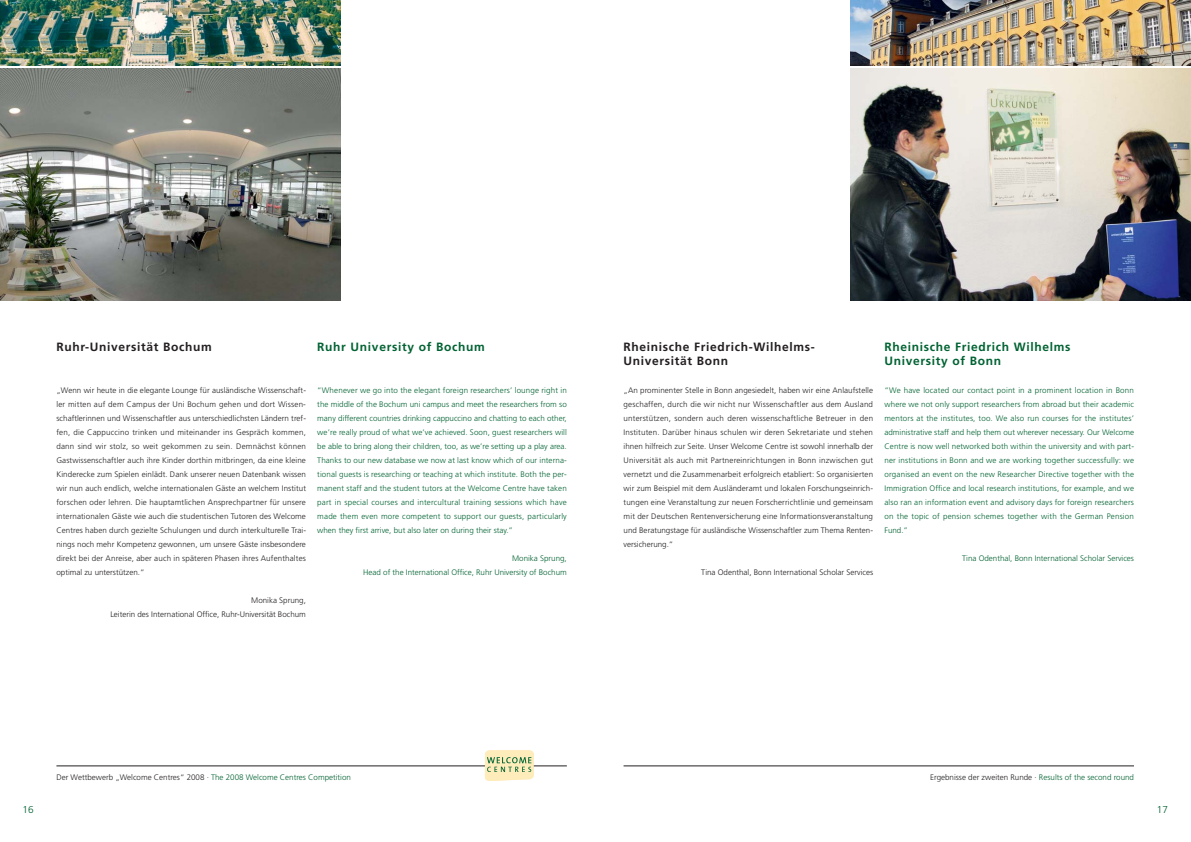
<style>
.page{position:relative;width:1191px;height:842px;background:#fff}
.page>*{position:absolute;margin:0;border:0;box-sizing:border-box;transform-origin:0 0}
.t1{font:700 12px/14.4px "Frutiger";letter-spacing:.055em;color:#231f20}
.t2{font:700 12px/14.4px "Frutiger";letter-spacing:.055em;color:#006232}
.t3{font:300 10px "Frutiger";color:#006232}
.t4{font:300 8px/14px "Frutiger";color:#231f20;text-align:justify}
.t5{font:300 8px/14px "Frutiger";color:#006232;text-align:justify}
.s1{color:#006232}
</style>
<div class="page">
<hr style="left:623px;top:766px;width:511px;height:1px;background:#231f20">
<img style="left:0;top:0;width:340px;height:66px">
<img style="left:0;top:68px;width:340px;height:233px">
<hr style="left:56px;top:766px;width:511px;height:1px;background:#231f20">
<svg style="left:485px;top:750px;width:49px;height:31px;background:#e3deae"></svg>
<img style="left:850px;top:0;width:340px;height:66px">
<img style="left:850px;top:68px;width:340px;height:233px">
<h1 class="t1" style="left:56px;top:341px;width:157px">Ruhr-Universität Bochum</h1>
<p class="t4" style="left:56px;top:384px;width:251px">„Wenn wir heute in die elegante Lounge für ausländische Wissenschaft&shy;ler mitten auf dem Campus der Uni Bochum gehen und dort Wissen&shy;schaftlerinnen und Wissenschaftler aus unterschiedlichsten Ländern tref&shy;fen, die Cappuccino trinken und miteinander ins Gespräch kommen, dann sind wir stolz, so weit gekommen zu sein. Demnächst können Gastwissenschaftler auch ihre Kinder dorthin mitbringen, da eine kleine Kinderecke zum Spielen einlädt. Dank unserer neuen Datenbank wissen wir nun auch endlich, welche internationalen Gäste an welchem Institut forschen oder lehren. Die hauptamtlichen Ansprechpartner für unsere internationalen Gäste wie auch die studentischen Tutoren des Welcome Centres haben durch gezielte Schulungen und durch interkulturelle Trai&shy;nings noch mehr Kompetenz gewonnen, um unsere Gäste insbesondere direkt bei der Anreise, aber auch in späteren Phasen ihres Aufenthaltes optimal zu unterstützen.“</p>
<p class="t4" style="left:110px;top:594px;width:197px;text-align:right">Monika Sprung,<br>Leiterin des International Office, Ruhr-Universität Bochum</p>
<h1 class="t2" style="left:317px;top:341px;width:169px">Ruhr University of Bochum</h1>
<p class="t5" style="left:317px;top:384px;width:251px">“Whenever we go into the elegant foreign researchers’ lounge right in the middle of the Bochum uni campus and meet the researchers from so many different countries drinking cappuccino and chatting to each other, we’re really proud of what we’ve achieved. Soon, guest researchers will be able to bring along their children, too, as we’re setting up a play area.<br>Thanks to our new database we now at last know which of our interna&shy;tional guests is researching or teaching at which institute. Both the per&shy;manent staff and the student tutors at the Welcome Centre have taken part in special courses and intercultural training sessions which have made them even more competent to support our guests, particularly when they first arrive, but also later on during their stay.”</p>
<p class="t5" style="left:363px;top:552px;width:205px;text-align:right">Monika Sprung,<br>Head of the International Office, Ruhr University of Bochum</p>
<h1 class="t1" style="left:623px;top:340px;width:193px">Rheinische Friedrich-Wilhelms-<br>Universität Bonn</h1>
<p class="t4" style="left:623px;top:384px;width:251px">„An prominenter Stelle in Bonn angesiedelt, haben wir eine Anlaufstelle geschaffen, durch die wir nicht nur Wissenschaftler aus dem Ausland unterstützen, sondern auch deren wissenschaftliche Betreuer in den Instituten. Darüber hinaus schulen wir deren Sekretariate und stehen ihnen hilfreich zur Seite. Unser Welcome Centre ist sowohl innerhalb der Universität als auch mit Partnereinrichtungen in Bonn inzwischen gut vernetzt und die Zusammenarbeit erfolgreich etabliert: So organisierten wir zum Beispiel mit dem Ausländeramt und lokalen Forschungseinrich&shy;tungen eine Veranstaltung zur neuen Forscherrichtlinie und gemeinsam mit der Deutschen Rentenversicherung eine Informationsveranstaltung und Beratungstage für ausländische Wissenschaftler zum Thema Renten&shy;versicherung.“</p>
<p class="t4" style="left:701px;top:566px;width:173px">Tina Odenthal, Bonn International Scholar Services</p>
<h1 class="t2" style="left:884px;top:340px;width:187px">Rheinische Friedrich Wilhelms<br>University of Bonn</h1>
<p class="t5" style="left:884px;top:384px;width:251px">“We have located our contact point in a prominent location in Bonn where we not only support researchers from abroad but their academic mentors at the institutes, too. We also run courses for the institutes’ administrative staff and help them out wherever necessary. Our Welcome Centre is now well networked both within the university and with part&shy;ner institutions in Bonn and we are working together successfully: we organised an event on the new Researcher Directive together with the Immigration Office and local research institutions, for example, and we also ran an information event and advisory days for foreign researchers on the topic of pension schemes together with the German Pension Fund.”</p>
<p class="t5" style="left:962px;top:552px;width:173px">Tina Odenthal, Bonn International Scholar Services</p>
<p class="t3" style="left:23px;top:806px;width:13px">16</p>
<p class="t4" style="left:56px;top:771px;width:296px">Der Wettbewerb „Welcome Centres“ 2008 · <span class="s1">The 2008 Welcome Centres Competition</span></p>
<p class="t4" style="left:930px;top:771px;width:205px">Ergebnisse der zweiten Runde · <span class="s1">Results of the second round</span></p>
<p class="t3" style="left:1156px;top:806px;width:13px">17</p>
</div>
